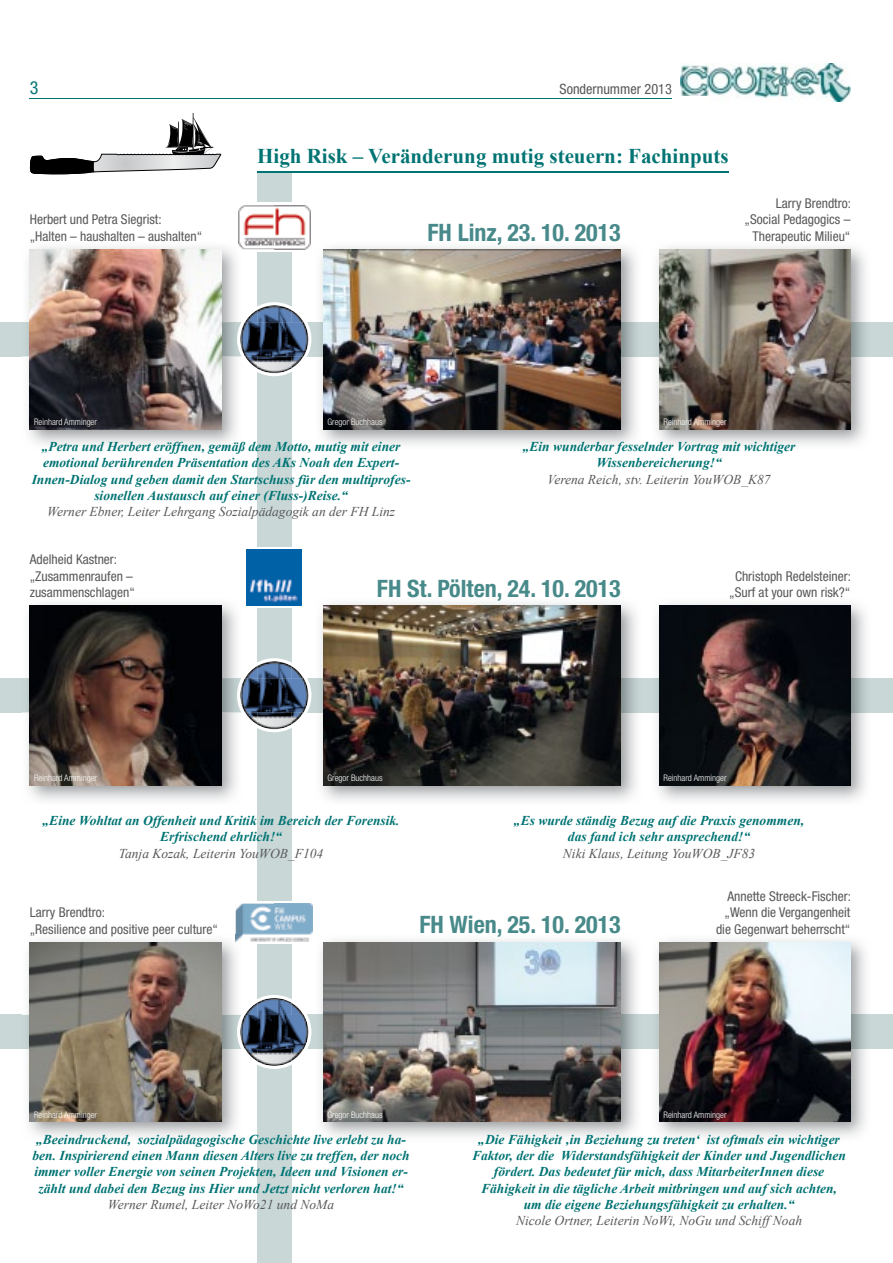
<style>
.page{position:relative;width:893px;height:1263px;background:#fff}
.page>*{position:absolute;margin:0;border:0;box-sizing:border-box;transform-origin:0 0}
.t1{font:700 condensed 24px "Helvetica Neue LT Pro";color:#48898a}
.t2{font:700 21px "Times New Roman";color:#007373}
.t3{font:condensed 18px "Helvetica Neue LT Pro";color:#007373}
.t4{font:condensed 14.25px "Helvetica Neue LT Pro";color:#58585a}
.t5{font:italic 700 13.5px/16.2px "Times New Roman";color:#007373;text-align:center}
.t6{font:condensed 13.5px/16.2px "Helvetica Neue LT Pro";color:#58585a}
.t7{font:italic 13.5px "Times New Roman";color:#58585a}
.t8{font:300 condensed 9px "Helvetica Neue LT Pro";color:#fff}
</style>
<div class="page">
<hr style="left:30px;top:98px;width:642px;height:1px;background:#007373">
<img style="left:680px;top:64px;width:170px;height:38px">
<div style="left:681px;top:96px;width:28px;height:5px;background:#fff"></div>
<div style="left:257px;top:173px;width:34px;height:29px;background:#c9d7d7"></div>
<div style="left:257px;top:252px;width:34px;height:295px;background:#c9d7d7"></div>
<div style="left:257px;top:608px;width:34px;height:293px;background:#c9d7d7"></div>
<div style="left:257px;top:945px;width:34px;height:318px;background:#c9d7d7"></div>
<svg style="left:30px;top:113px;width:191px;height:61px"></svg>
<div style="left:0;top:322px;width:893px;height:34px;background:#c9d7d7"></div>
<img style="left:315px;top:247px;width:326px;height:198px">
<img style="left:315px;top:322px;width:326px;height:34px">
<img style="left:323px;top:249px;width:298px;height:180px">
<img style="left:22px;top:247px;width:215px;height:198px">
<img style="left:22px;top:322px;width:215px;height:34px">
<img style="left:30px;top:249px;width:191px;height:180px">
<img style="left:651px;top:247px;width:220px;height:198px">
<img style="left:651px;top:322px;width:220px;height:34px">
<img style="left:659px;top:249px;width:191px;height:180px">
<svg style="left:237px;top:302px;width:74px;height:74px"></svg>
<img style="left:238px;top:205px;width:72px;height:44px">
<svg style="left:238px;top:241px;width:3px;height:8px"></svg>
<div style="left:0;top:678px;width:893px;height:34px;background:#c9d7d7"></div>
<img style="left:22px;top:603px;width:215px;height:198px">
<svg style="left:237px;top:658px;width:74px;height:74px"></svg>
<img style="left:237px;top:678px;width:4px;height:34px">
<img style="left:30px;top:605px;width:191px;height:180px">
<img style="left:315px;top:603px;width:326px;height:198px">
<img style="left:315px;top:678px;width:326px;height:34px">
<img style="left:323px;top:605px;width:298px;height:180px">
<img style="left:651px;top:603px;width:220px;height:198px">
<img style="left:651px;top:678px;width:220px;height:34px">
<img style="left:659px;top:605px;width:191px;height:180px">
<img style="left:247px;top:550px;width:55px;height:55px">
<div style="left:0;top:1015px;width:893px;height:34px;background:#c9d7d7"></div>
<img style="left:651px;top:940px;width:220px;height:197px">
<img style="left:651px;top:1015px;width:220px;height:34px">
<img style="left:659px;top:942px;width:191px;height:180px">
<img style="left:25px;top:934px;width:212px;height:203px">
<svg style="left:237px;top:995px;width:74px;height:74px"></svg>
<img style="left:237px;top:1015px;width:4px;height:34px">
<img style="left:30px;top:942px;width:191px;height:180px">
<img style="left:323px;top:942px;width:298px;height:180px">
<img style="left:236px;top:903px;width:77px;height:39px">
<svg style="left:236px;top:934px;width:5px;height:8px"></svg>
<hr style="left:257px;top:171px;width:472px;height:2px;background:#007373">
<h3 class="t3" style="left:30px;top:77px;width:10px">3</h3>
<p class="t4" style="left:560px;top:80px;width:114px">Sondernummer 2013</p>
<p class="t6" style="left:30px;top:211px;width:174px">Herbert und Petra Siegrist: „Halten – haushalten – aushalten“</p>
<h2 class="t2" style="left:257px;top:141px;width:473px">High Risk – Veränderung mutig steuern: Fachinputs</h2>
<h1 class="t1" style="left:427px;top:218px;width:195px">FH Linz, 23. 10. 2013</h1>
<p class="t6" style="left:745px;top:195px;width:108px;text-align:right">Larry Brendtro: „Social Pedagogics –<br>Therapeutic Milieu“</p>
<p class="t8" style="left:34px;top:417px;width:64px">Reinhard Amminger</p>
<p class="t8" style="left:327px;top:417px;width:57px">Gregor Buchhaus</p>
<p class="t8" style="left:664px;top:417px;width:64px">Reinhard Amminger</p>
<p class="t5" style="left:32px;top:438px;width:380px">„Petra und Herbert eröffnen, gemäß dem Motto, mutig mit einer emotional berührenden Präsentation des AKs Noah den Expert-Innen-Dialog und geben damit den Startschuss für den multiprofes&shy;sionellen Austausch auf einer (Fluss-)Reise.“</p>
<p class="t7" style="left:47px;top:502px;width:350px">Werner Ebner, Leiter Lehrgang Sozialpädagogik an der FH Linz</p>
<p class="t5" style="left:523px;top:438px;width:274px">„Ein wunderbar fesselnder Vortrag mit wichtiger<br>Wissenbereicherung!“</p>
<p class="t7" style="left:548px;top:470px;width:224px">Verena Reich, stv. Leiterin YouWOB_K87</p>
<p class="t6" style="left:30px;top:551px;width:107px">Adelheid Kastner: „Zusammenraufen – zusammenschlagen“</p>
<h1 class="t1" style="left:377px;top:574px;width:245px">FH St. Pölten, 24. 10. 2013</h1>
<p class="t6" style="left:729px;top:567px;width:123px;text-align:center">Christoph Redelsteiner: „Surf at your own risk?“</p>
<p class="t8" style="left:34px;top:773px;width:64px">Reinhard Amminger</p>
<p class="t8" style="left:327px;top:773px;width:57px">Gregor Buchhaus</p>
<p class="t8" style="left:664px;top:773px;width:64px">Reinhard Amminger</p>
<p class="t5" style="left:43px;top:812px;width:359px">„Eine Wohltat an Offenheit und Kritik im Bereich der Forensik.<br>Erfrischend ehrlich!“</p>
<p class="t7" style="left:119px;top:844px;width:206px">Tanja Kozak, Leiterin YouWOB_F104</p>
<p class="t6" style="left:30px;top:904px;width:190px">Larry Brendtro:<br>„Resilience and positive peer culture“</p>
<p class="t5" style="left:514px;top:812px;width:292px">„Es wurde ständig Bezug auf die Praxis genommen, das fand ich sehr ansprechend!“</p>
<p class="t7" style="left:563px;top:844px;width:194px">Niki Klaus, Leitung YouWOB_JF83</p>
<h1 class="t1" style="left:419px;top:910px;width:203px">FH Wien, 25. 10. 2013</h1>
<p class="t6" style="left:716px;top:888px;width:136px;text-align:right">Annette Streeck-Fischer: „Wenn die Vergangenheit die Gegenwart beherrscht“</p>
<p class="t8" style="left:34px;top:1109px;width:64px">Reinhard Amminger</p>
<p class="t8" style="left:327px;top:1109px;width:57px">Gregor Buchhaus</p>
<p class="t8" style="left:664px;top:1109px;width:64px">Reinhard Amminger</p>
<p class="t5" style="left:32px;top:1131px;width:379px">„Beeindruckend, sozialpädagogische Geschichte live erlebt zu ha&shy;ben. Inspirierend einen Mann diesen Alters live zu treffen, der noch immer voller Energie von seinen Projekten, Ideen und Visionen er&shy;zählt und dabei den Bezug ins Hier und Jetzt nicht verloren hat!“</p>
<p class="t7" style="left:108px;top:1195px;width:228px">Werner Rumel, Leiter NoWo21 und NoMa</p>
<p class="t5" style="left:472px;top:1131px;width:375px">„Die Fähigkeit ‚in Beziehung zu treten‘ ist oftmals ein wichtiger Faktor, der die Widerstandsfähigkeit der Kinder und Jugend lichen fördert. Das bedeutet für mich, dass MitarbeiterInnen diese Fähigkeit in die tägliche Arbeit mitbringen und auf sich achten, um die eigene Beziehungsfähigkeit zu erhalten.“</p>
<p class="t7" style="left:516px;top:1211px;width:288px">Nicole Ortner, Leiterin NoWi, NoGu und Schiff Noah</p>
</div>
